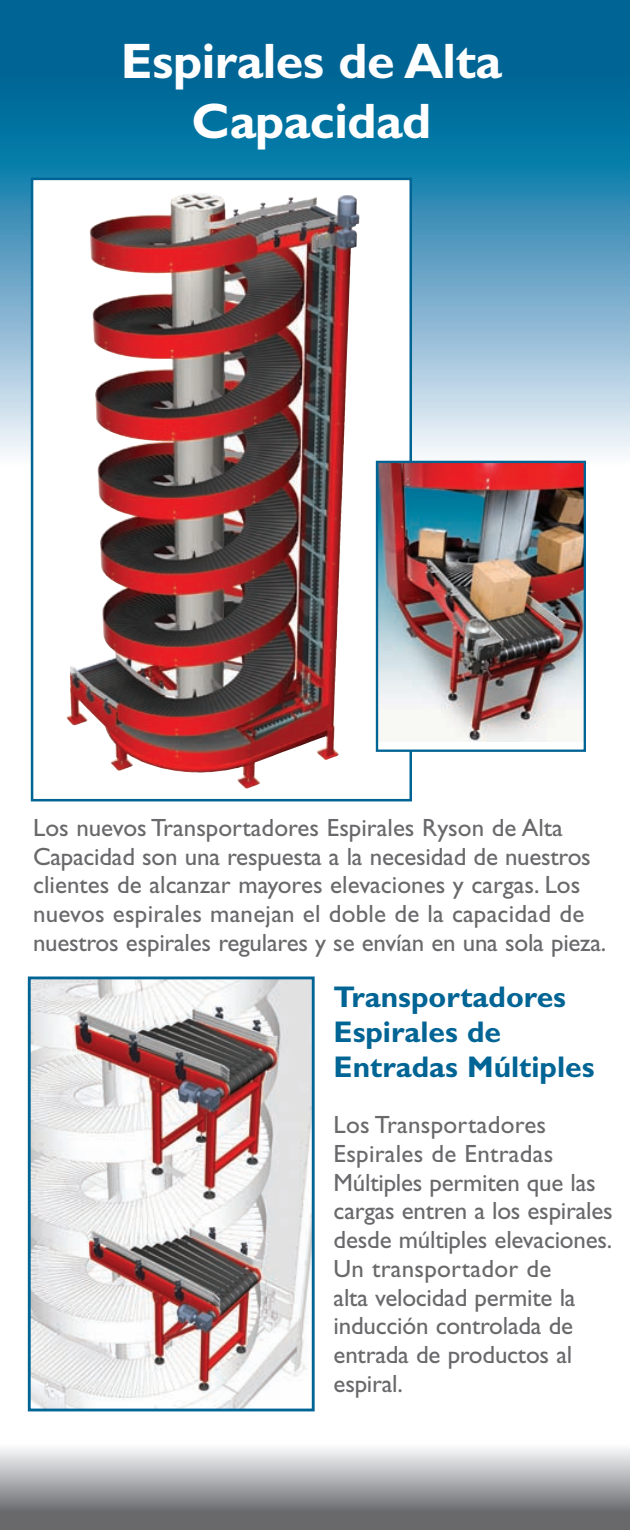
<style>
.page{position:relative;width:630px;height:1530px;background:#fff}
.page>*{position:absolute;margin:0;border:0;box-sizing:border-box;transform-origin:0 0}
.t1{font:700 50px/60px "Gill Sans";letter-spacing:-.01em;color:#fff;text-align:center}
.t2{font:700 30px/35px "Gill Sans";color:#006494}
.t3{font:25px/28.8px "Gill Sans";letter-spacing:-.01em;color:#69696c}
</style>
<div class="page">
<svg style="left:0;top:0;width:629px;height:495px;background:#398bb2"></svg>
<svg style="left:0;top:1449px;width:629px;height:81px;background:#9fa0a2"></svg>
<svg style="left:629px;top:0;width:1px;height:455px"></svg>
<svg style="left:629px;top:1449px;width:1px;height:81px"></svg>
<img style="left:35px;top:182px;width:373px;height:607px">
<img style="left:90px;top:193px;width:108px;height:398px">
<div style="left:31px;top:178px;width:381px;height:623px;border:3px solid #006494"></div>
<div style="left:377px;top:462px;width:208px;height:289px;background:#fff"></div>
<img style="left:379px;top:464px;width:204px;height:278px">
<div style="left:376px;top:461px;width:210px;height:291px;border:2px solid #006494"></div>
<img style="left:32px;top:981px;width:279px;height:426px">
<div style="left:28px;top:977px;width:287px;height:434px;border:3px solid #006494"></div>
<h1 class="t1" style="left:121px;top:31px;width:383px">Espirales de Alta<br>Capacidad</h1>
<p class="t3" style="left:33px;top:813px;width:575px">Los nuevos Transportadores Espirales Ryson de Alta Capacidad son una respuesta a la necesidad de nuestros clientes de alcanzar mayores elevaciones y cargas. Los nuevos espirales manejan el doble de la capacidad de nuestros espirales regulares y se envían en una sola pieza.</p>
<p class="t2" style="left:334px;top:979px;width:262px">Transportadores<br>Espirales de<br>Entradas Múltiples</p>
<p class="t3" style="left:334px;top:1111px;width:281px">Los Transportadores<br>Espirales de Entradas<br>Múltiples permiten que las cargas entren a los espirales desde múltiples elevaciones.<br>Un transportador de<br>alta velocidad permite la inducción controlada de entrada de productos al espiral.</p>
</div>
